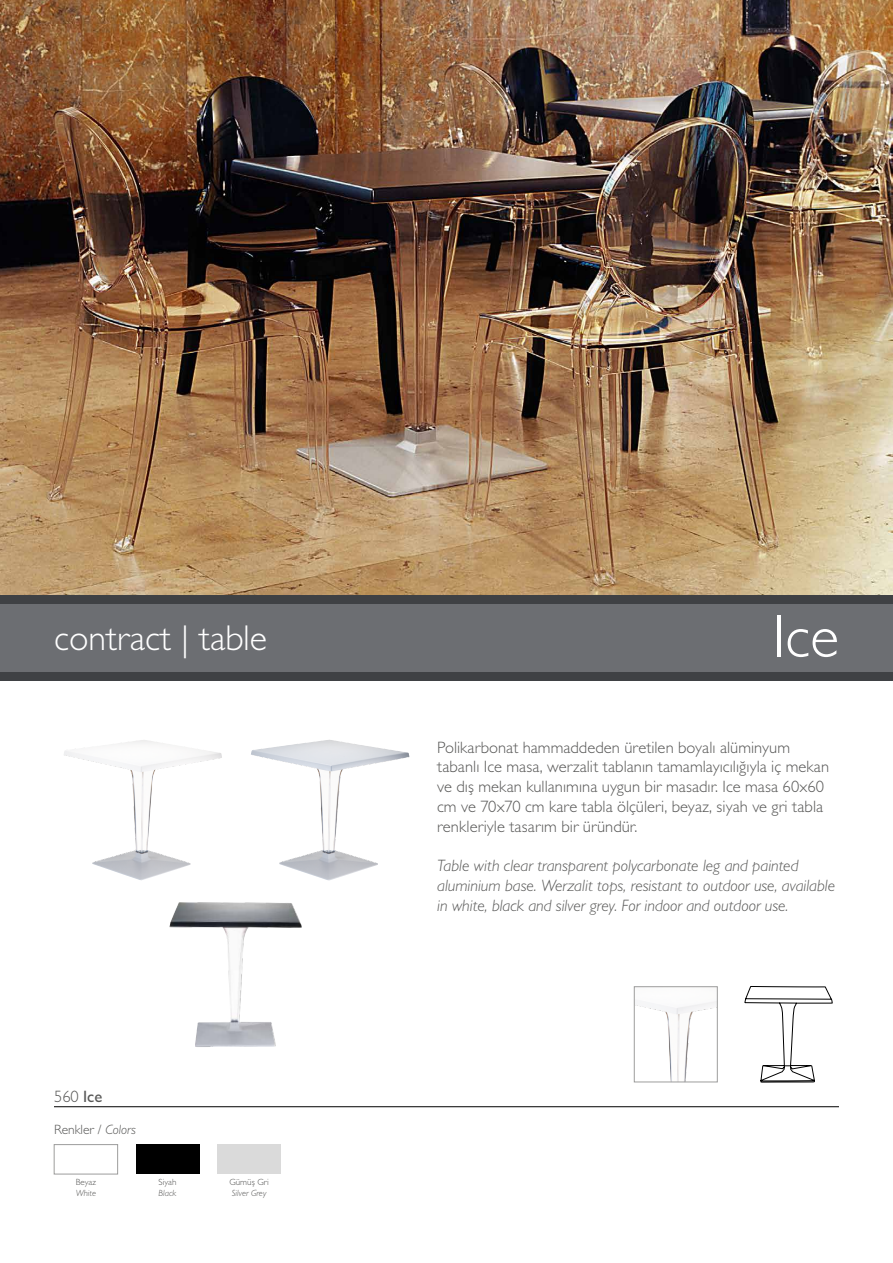
<style>
.page{position:relative;width:893px;height:1263px;background:#fff}
.page>*{position:absolute;margin:0;border:0;box-sizing:border-box;transform-origin:0 0}
.t1{font:300 60.15px "Gill Sans";color:#fff}
.t2{font:300 36px "Gill Sans";color:#fff}
.t3{font:300 16.5px/19.8px "Gill Sans";letter-spacing:.005em;color:#575756}
.t4{font:italic 300 16.5px/19.8px "Gill Sans";color:#575756}
.t5{font:300 13.5px "Gill Sans";color:#575756}
.t6{font:italic 300 9px "Gill Sans";color:#575756}
.t7{font:300 9px "Gill Sans";color:#575756}
.s1{font-weight:400}
.s2{font-style:italic}
</style>
<div class="page">
<div style="left:54px;top:1144px;width:64px;height:30px;background:#fff;border:1px solid #9d9d9c"></div>
<div style="left:136px;top:1144px;width:63px;height:30px;background:#000"></div>
<div style="left:217px;top:1144px;width:64px;height:30px;background:#dadada"></div>
<img style="left:0;top:0;width:893px;height:595px">
<img style="left:64px;top:740px;width:158px;height:140px">
<img style="left:251px;top:740px;width:158px;height:140px">
<img style="left:169px;top:902px;width:133px;height:145px">
<img style="left:636px;top:1001px;width:79px;height:79px">
<div style="left:634px;top:986px;width:83px;height:96px;border:1px solid #9d9d9c"></div>
<svg style="left:744px;top:986px;width:89px;height:96px"></svg>
<div style="left:0;top:604px;width:893px;height:68px;background:#6c6e72"></div>
<div style="left:0;top:672px;width:893px;height:8px;background:#3f4144"></div>
<div style="left:0;top:595px;width:893px;height:9px;background:#3f4144"></div>
<hr style="left:54px;top:1106px;width:785px;height:1px;background:#000">
<h2 class="t2" style="left:54px;top:617px;width:215px">contract | table</h2>
<h1 class="t1" style="left:773px;top:601px;width:68px">Ice</h1>
<p class="t3" style="left:54px;top:1086px;width:50px">560 <span class="s1">Ice</span></p>
<p class="t5" style="left:54px;top:1122px;width:84px">Renkler / <span class="s2">Colors</span></p>
<p class="t7" style="left:76px;top:1177px;width:22px">Beyaz</p>
<p class="t6" style="left:76px;top:1188px;width:22px">White</p>
<p class="t7" style="left:159px;top:1177px;width:19px">Siyah</p>
<p class="t6" style="left:158px;top:1188px;width:19px">Black</p>
<p class="t7" style="left:229px;top:1177px;width:41px">Gümüş Gri</p>
<p class="t6" style="left:232px;top:1188px;width:36px">Silver Grey</p>
<p class="t3" style="left:437px;top:737px;width:394px">Polikarbonat hammaddeden üretilen boyalı alüminyum tabanlı Ice masa, werzalit tablanın tamamlayıcılığıyla iç mekan ve dış mekan kullanımına uygun bir masadır. Ice masa 60x60 cm ve 70x70 cm kare tabla ölçüleri, beyaz, siyah ve gri tabla renkleriyle tasarım bir üründür.</p>
<p class="t4" style="left:437px;top:856px;width:399px">Table with clear transparent polycarbonate leg and painted aluminium base. Werzalit tops, resistant to outdoor use, available in white, black and silver grey. For indoor and outdoor use.</p>
</div>
